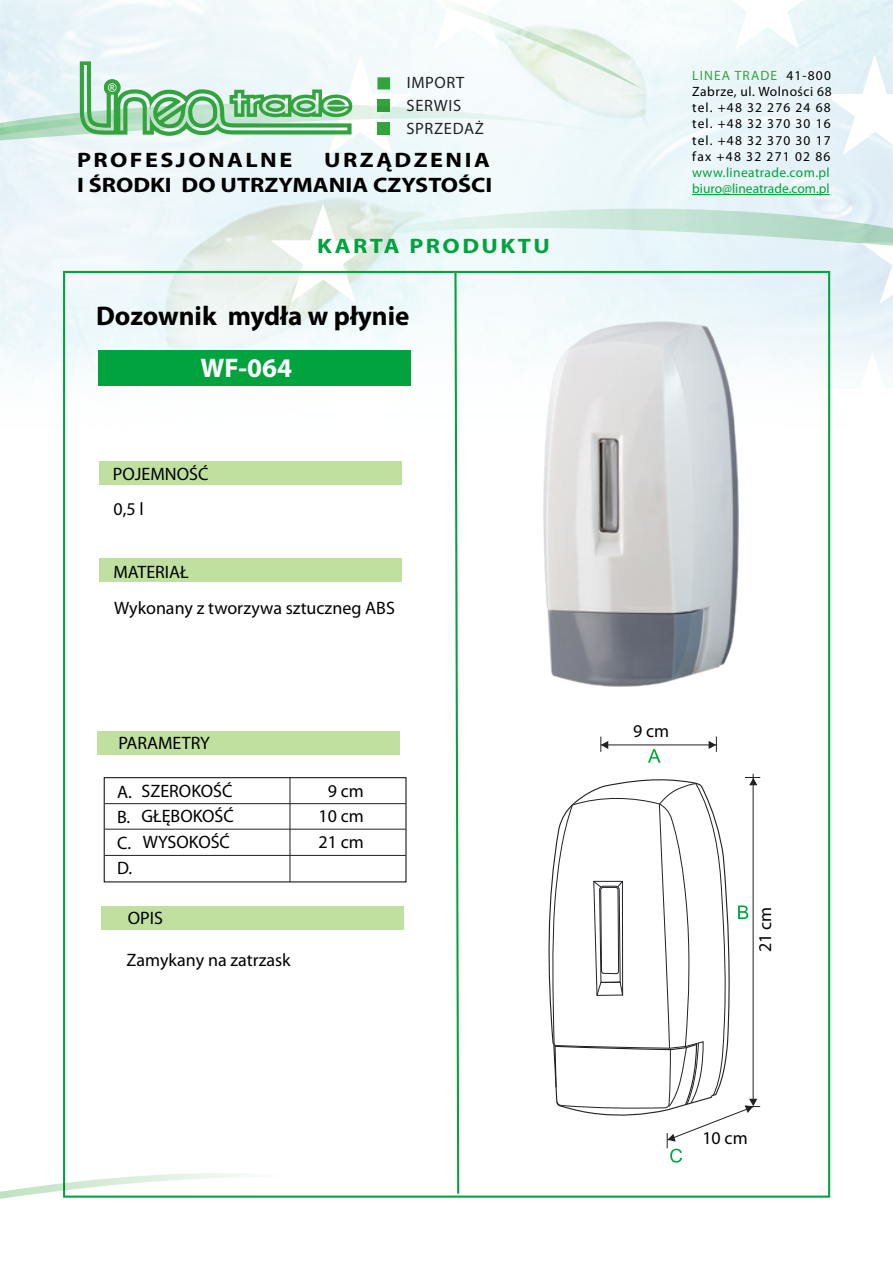
<style>
.page{position:relative;width:893px;height:1263px;background:#fff}
.page>*{position:absolute;margin:0;border:0;box-sizing:border-box;transform-origin:0 0}
.t1{font:700 27px "Myriad Pro";color:#000}
.t2{font:700 27px "Myriad Pro";color:#fff}
.t3{font:700 21px/25.2px "Myriad Pro";letter-spacing:.005em;color:#000;text-align:right;scale:1.15 1}
.t4{font:700 21px "Myriad Pro";letter-spacing:.1em;color:#000;scale:1.15 1}
.t5{font:700 21px "Myriad Pro";letter-spacing:.1em;color:#00a33d;scale:1.15 1}
.t6{font:18px/25.5px "Myriad Pro";color:#000;text-align:justify}
.t7{font:16.5px/22.8px "Myriad Pro";letter-spacing:.04em;color:#212125}
.t8{font:13.5px/16.2px "Myriad Pro";letter-spacing:.085em;color:#000;text-align:justify}
.t9{font:13.5px/16.2px "Myriad Pro";color:#00a33d}
.s1{color:#33a33d}
</style>
<div class="page">
<svg style="left:271px;top:0;width:622px;height:597px"></svg>
<svg style="left:453px;top:270px;width:7px;height:926px"></svg>
<div style="left:98px;top:350px;width:312px;height:36px;background:#00a33d"></div>
<div style="left:99px;top:461px;width:302px;height:23px;background:#bfe09e"></div>
<div style="left:99px;top:559px;width:302px;height:23px;background:#bfe09e"></div>
<div style="left:97px;top:731px;width:303px;height:23px;background:#bfe09e"></div>
<div style="left:101px;top:906px;width:303px;height:23px;background:#bfe09e"></div>
<svg style="left:548px;top:877px;width:4px;height:159px"></svg>
<img style="left:543px;top:321px;width:195px;height:366px">
<svg style="left:552px;top:737px;width:208px;height:425px"></svg>
<div style="left:104px;top:777px;width:302px;height:105px;border:1px solid #000"></div>
<hr style="left:290px;top:777px;width:1px;height:105px;background:#212125">
<hr style="left:105px;top:803px;width:301px;height:1px;background:#212125">
<hr style="left:105px;top:829px;width:301px;height:1px;background:#212125">
<hr style="left:105px;top:855px;width:301px;height:1px;background:#212125">
<svg style="left:324px;top:209px;width:569px;height:37px;background:#d8ece6"></svg>
<svg style="left:0;top:1173px;width:292px;height:26px"></svg>
<svg style="left:0;top:0;width:642px;height:140px"></svg>
<hr style="left:692px;top:194px;width:138px;height:1px;background:#00a33d">
<p class="t7" style="left:406px;top:71px;width:79px">IMPORT<br>SERWIS<br>SPRZEDAŻ</p>
<p class="t4" style="left:77px;top:146px;width:189px">PROFESJONALNE</p>
<p class="t3" style="left:77px;top:147px;width:363px">URZĄDZENIA<br>I ŚRODKI DO UTRZYMANIA CZYSTOŚCI</p>
<p class="t5" style="left:317px;top:232px;width:204px">KARTA PRODUKTU</p>
<h1 class="t1" style="left:96px;top:298px;width:315px">Dozownik mydła w płynie</h1>
<h1 class="t2" style="left:200px;top:350px;width:93px">WF-064</h1>
<p class="t6" style="left:113px;top:461px;width:97px">POJEMNOŚĆ</p>
<p class="t6" style="left:114px;top:496px;width:32px">0,5 l</p>
<p class="t6" style="left:113px;top:559px;width:77px">MATERIAŁ</p>
<p class="t6" style="left:114px;top:594px;width:282px">Wykonany z tworzywa sztuczneg ABS</p>
<p class="t6" style="left:118px;top:730px;width:93px">PARAMETRY</p>
<p class="t6" style="left:142px;top:778px;width:94px">SZEROKOŚĆ GŁĘBOKOŚĆ WYSOKOŚĆ</p>
<p class="t6" style="left:117px;top:779px;width:17px">A.<br>B.<br>C.<br>D.</p>
<p class="t6" style="left:319px;top:778px;width:47px;text-align:center">9 cm<br>10 cm<br>21 cm</p>
<p class="t6" style="left:128px;top:905px;width:37px">OPIS</p>
<p class="t6" style="left:127px;top:947px;width:166px">Zamykany na zatrzask</p>
<p class="t8" style="left:692px;top:67px;width:141px"><span class="s1">LINEA TRADE</span> 41-800<br>Zabrze, ul. Wolności 68 tel. +48 32 276 24 68 tel. +48 32 370 30 16 tel. +48 32 370 30 17 fax +48 32 271 02 86</p>
<p class="t9" style="left:692px;top:164px;width:139px">www.lineatrade.com.pl biuro@lineatrade.com.pl</p>
<p class="t6" style="left:633px;top:718px;width:38px">9 cm</p>
<p class="t6" style="left:752px;top:952px;width:47px;rotate:-90deg">21 cm</p>
<p class="t6" style="left:702px;top:1125px;width:47px">10 cm</p>
</div>
